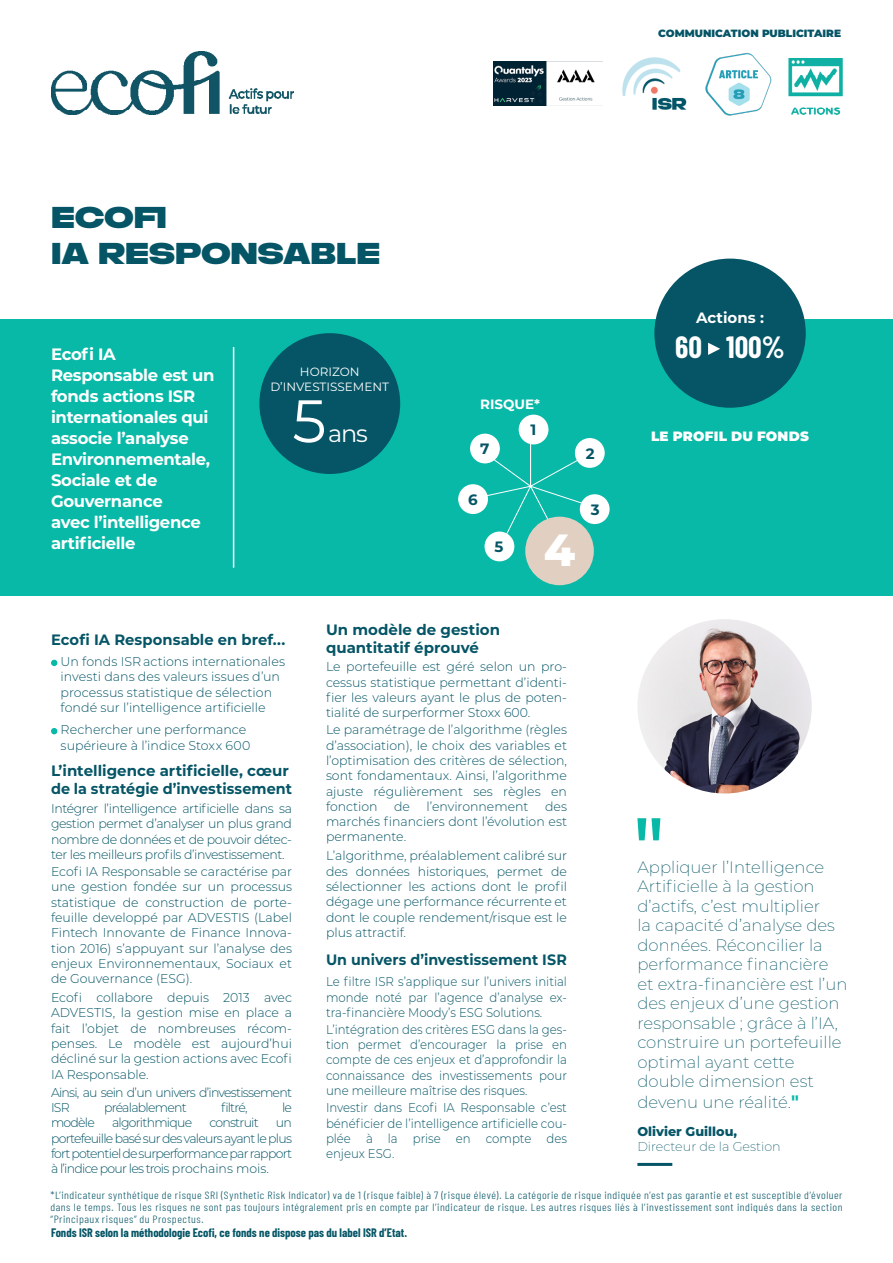
<style>
.page{position:relative;width:893px;height:1263px;background:#fff}
.page>*{position:absolute;margin:0;border:0;box-sizing:border-box;transform-origin:0 0}
.t1{font:60px "Montserrat";color:#fff}
.t2{font:800 45px "Montserrat";color:#fff}
.t3{font:30px "Rifton Norm";color:#055566}
.t4{font:700 30px "Barlow Condensed";color:#fff}
.t5{font:24px "Montserrat";color:#fff}
.t6{font:200 16.5px/19.5px "Montserrat";color:#055566}
.Synthèse_du_fonds{font:700 16.5px/21px "Montserrat";letter-spacing:-.02em;color:#fff}
.t7{font:700 15px/18px "Montserrat";color:#055566}
.t8{font:700 15px "Montserrat";color:#055566;scale:.95 1}
.t9{font:700 15px "Montserrat";color:#fff}
.t10{font:900 13.5px "Montserrat";letter-spacing:.015em;color:#fff}
.t11{font:700 13.5px "Montserrat";color:#fff}
.t12{font:300 12.75px/15.3px "Montserrat";color:#055566;text-align:justify}
.t13{font:300 12.75px/15.3px "Montserrat";color:#055566;text-align:justify;scale:.92 1}
.t14{font:300 12.75px/15.3px "Montserrat";letter-spacing:-.06em;color:#055566}
.t15{font:200 12.75px "Montserrat";color:#055566}
.t16{font:800 12.75px "Montserrat";color:#055566}
.Synthèse_du_fonds-2{font:700 12px "Barlow Condensed";color:#055566}
.t17{font:12px/14.4px "Montserrat";color:#fff;text-align:center}
.t18{font:300 10.5px/12px "Barlow Condensed";letter-spacing:.045em;color:#055566;text-align:justify;scale:1.1 1}
.t19{font:900 10.5px "Montserrat";color:#055566}
.s1{font-weight:700;font-size:18px;color:#08b9a7}
</style>
<div class="page">
<img style="left:51px;top:51px;width:242px;height:63px">
<svg style="left:51px;top:660px;width:6px;height:6px"></svg>
<svg style="left:51px;top:728px;width:6px;height:6px"></svg>
<svg style="left:637px;top:818px;width:23px;height:22px"></svg>
<hr style="left:637px;top:1163px;width:35px;height:3px;background:#055566">
<div style="left:0;top:319px;width:893px;height:276px;background:#08b9a7"></div>
<hr style="left:233px;top:347px;width:1px;height:221px;background:#fff">
<div style="left:654px;top:259px;width:152px;height:149px;background:#055566;border-radius:50%"></div>
<div style="left:259px;top:333px;width:141px;height:141px;background:#055566;border-radius:50%"></div>
<svg style="left:708px;top:343px;width:12px;height:12px"></svg>
<img style="left:637px;top:619px;width:175px;height:174px;border-radius:87px">
<svg style="left:464px;top:422px;width:131px;height:123px"></svg>
<div style="left:519px;top:415px;width:29px;height:29px;background:#fff;border-radius:50%"></div>
<div style="left:580px;top:494px;width:30px;height:30px;background:#fff;border-radius:50%"></div>
<div style="left:575px;top:438px;width:30px;height:30px;background:#fff;border-radius:50%"></div>
<div style="left:470px;top:434px;width:30px;height:29px;background:#fff;border-radius:50%"></div>
<div style="left:485px;top:531px;width:29px;height:30px;background:#fff;border-radius:50%"></div>
<div style="left:458px;top:484px;width:30px;height:30px;background:#fff;border-radius:50%"></div>
<div style="left:525px;top:517px;width:69px;height:68px;background:#e1d0c1;border-radius:50%"></div>
<img style="left:622px;top:57px;width:65px;height:53px">
<img style="left:788px;top:58px;width:55px;height:57px">
<img style="left:706px;top:53px;width:65px;height:62px">
<img style="left:493px;top:62px;width:102px;height:43px">
<p class="t19" style="left:658px;top:26px;width:184px">COMMUNICATION PUBLICITAIRE</p>
<p class="t3" style="left:51px;top:201px;width:117px">ECOFI</p>
<p class="t3" style="left:51px;top:237px;width:331px">IA RESPONSABLE</p>
<p class="Synthèse_du_fonds" style="left:51px;top:343px;width:165px">Ecofi IA<br>Responsable est un fonds actions ISR internationales qui associe l’analyse<br>Environnementale,<br>Sociale et de<br>Gouvernance<br>avec l’intelligence artificielle</p>
<p class="t17" style="left:271px;top:365px;width:120px">HORIZON<br>D’INVESTISSEMENT</p>
<p class="t1" style="left:292px;top:380px;width:35px">5</p>
<p class="t5" style="left:328px;top:417px;width:41px">ans</p>
<p class="t11" style="left:480px;top:394px;width:61px">RISQUE*</p>
<p class="t7" style="left:531px;top:420px;width:7px">1</p>
<p class="t7" style="left:480px;top:439px;width:11px">7</p>
<p class="t7" style="left:586px;top:444px;width:10px">2</p>
<p class="t7" style="left:468px;top:490px;width:11px">6</p>
<p class="t7" style="left:494px;top:537px;width:10px">5</p>
<p class="t2" style="left:544px;top:517px;width:33px">4</p>
<p class="t7" style="left:591px;top:500px;width:10px">3</p>
<p class="t7" style="left:51px;top:630px;width:236px">Ecofi IA Responsable en bref...</p>
<p class="t12" style="left:61px;top:653px;width:226px;text-align:left">Un fonds ISR actions internationales investi dans des valeurs issues d’un processus statistique de sélection fondé sur l’intelligence artificielle</p>
<p class="t12" style="left:61px;top:722px;width:191px">Rechercher une performance supérieure à l’indice Stoxx 600</p>
<p class="t7" style="left:51px;top:761px;width:242px">L’intelligence artificielle, cœur de la stratégie d’investissement</p>
<p class="t12" style="left:51px;top:800px;width:242px">Intégrer l’intelligence artificielle dans sa gestion permet d’analyser un plus grand nombre de données et de pouvoir détec&shy;ter les meilleurs profils d’investissement.</p>
<p class="t12" style="left:51px;top:863px;width:242px">Ecofi IA Responsable se caractérise par une gestion fondée sur un processus statistique de construction de porte&shy;feuille developpé par ADVESTIS (Label Fintech Innovante de Finance Innova&shy;tion 2016) s’appuyant sur l’analyse des enjeux Environnementaux, Sociaux et de Gouvernance (ESG).</p>
<p class="t12" style="left:51px;top:989px;width:242px">Ecofi collabore depuis 2013 avec ADVESTIS, la gestion mise en place a fait l’objet de nombreuses récom&shy;penses. Le modèle est aujourd’hui décliné sur la gestion actions avec Ecofi IA Responsable.</p>
<p class="t14" style="left:51px;top:1084px;width:242px">Ainsi, au sein d’un univers d’investissement<br>ISR</p>
<p class="t14" style="left:104px;top:1099px;width:84px">préalablement</p>
<p class="t12" style="left:221px;top:1099px;width:28px">filtré,</p>
<p class="t12" style="left:282px;top:1099px;width:11px">le</p>
<p class="t12" style="left:51px;top:1115px;width:45px">modèle</p>
<p class="t14" style="left:112px;top:1115px;width:82px">algorithmique</p>
<p class="t14" style="left:209px;top:1115px;width:51px">construit</p>
<p class="t12" style="left:51px;top:1115px;width:242px;text-indent:225px">un portefeuille basé sur des valeurs ayant le plus fort potentiel de surperformance par rapport à l’indice pour les trois prochains mois.</p>
<p class="t7" style="left:326px;top:619px;width:176px">Un modèle de gestion quantitatif éprouvé</p>
<p class="t12" style="left:326px;top:659px;width:242px">Le portefeuille est géré selon un pro&shy;cessus statistique permettant d’identi&shy;fier les valeurs ayant le plus de poten&shy;tialité de surperformer Stoxx 600.</p>
<p class="t12" style="left:326px;top:722px;width:242px">Le paramétrage de l’algorithme (règles d’association), le choix des variables et l’optimisation des critères de sélection, sont fondamentaux. Ainsi, l’algorithme ajuste régulièrement ses règles en fonction</p>
<p class="t12" style="left:394px;top:798px;width:17px">de</p>
<p class="t12" style="left:427px;top:798px;width:103px">l’environnement</p>
<p class="t12" style="left:326px;top:798px;width:242px;text-indent:219px">des marchés financiers dont l’évolution est permanente.</p>
<p class="t12" style="left:326px;top:848px;width:242px">L’algorithme, préalablement calibré sur des données historiques, permet de sélectionner les actions dont le profil dégage une performance récurrente et dont le couple rendement/risque est le plus attractif.</p>
<p class="t8" style="left:326px;top:949px;width:255px">Un univers d’investissement ISR</p>
<p class="t13" style="left:326px;top:974px;width:263px">Le filtre ISR s’applique sur l’univers initial monde noté par l’agence d’analyse ex&shy;tra-financière Moody’s ESG Solutions.</p>
<p class="t13" style="left:326px;top:1021px;width:263px">L’intégration des critères ESG dans la ges&shy;tion permet d’encourager la prise en compte de ces enjeux et d’approfondir la connaissance des investissements pour une meilleure maîtrise des risques.</p>
<p class="t13" style="left:326px;top:1100px;width:263px">Investir dans Ecofi IA Responsable c’est bénéficier de l’intelligence artificielle cou&shy;plée à la prise en compte des enjeux ESG.</p>
<p class="t9" style="left:696px;top:307px;width:69px">Actions :</p>
<p class="t4" style="left:675px;top:326px;width:111px">60 100%</p>
<p class="t10" style="left:651px;top:426px;width:159px">LE PROFIL DU FONDS</p>
<p class="t6" style="left:637px;top:856px;width:212px">Appliquer l’Intelligence<br>Artificielle à la gestion d’actifs, c’est multiplier<br>la capacité d’analyse des données. Réconcilier la performance financière et extra-financière est l’un des enjeux d’une gestion responsable ; grâce à l’IA, construire un portefeuille optimal ayant cette double dimension est</p>
<p class="t6" style="left:637px;top:1092px;width:163px">devenu une réalité.<span class="s1">"</span></p>
<p class="t16" style="left:637px;top:1122px;width:101px">Olivier Guillou,</p>
<p class="t15" style="left:637px;top:1138px;width:145px">Directeur de la Gestion</p>
<p class="t18" style="left:50px;top:1188px;width:722px">*L’indicateur synthétique de risque SRI (Synthetic Risk Indicator) va de 1 (risque faible) à 7 (risque élevé). La catégorie de risque indiquée n’est pas garantie et est susceptible d’évoluer dans le temps. Tous les risques ne sont pas toujours intégralement pris en compte par l’indicateur de risque. Les autres risques liés à l’investissement sont indiqués dans la section “Principaux risques” du Prospectus.</p>
<p class="Synthèse_du_fonds-2" style="left:51px;top:1224px;width:357px">Fonds ISR selon la méthodologie Ecofi, ce fonds ne dispose pas du label ISR d’Etat.</p>
</div>
